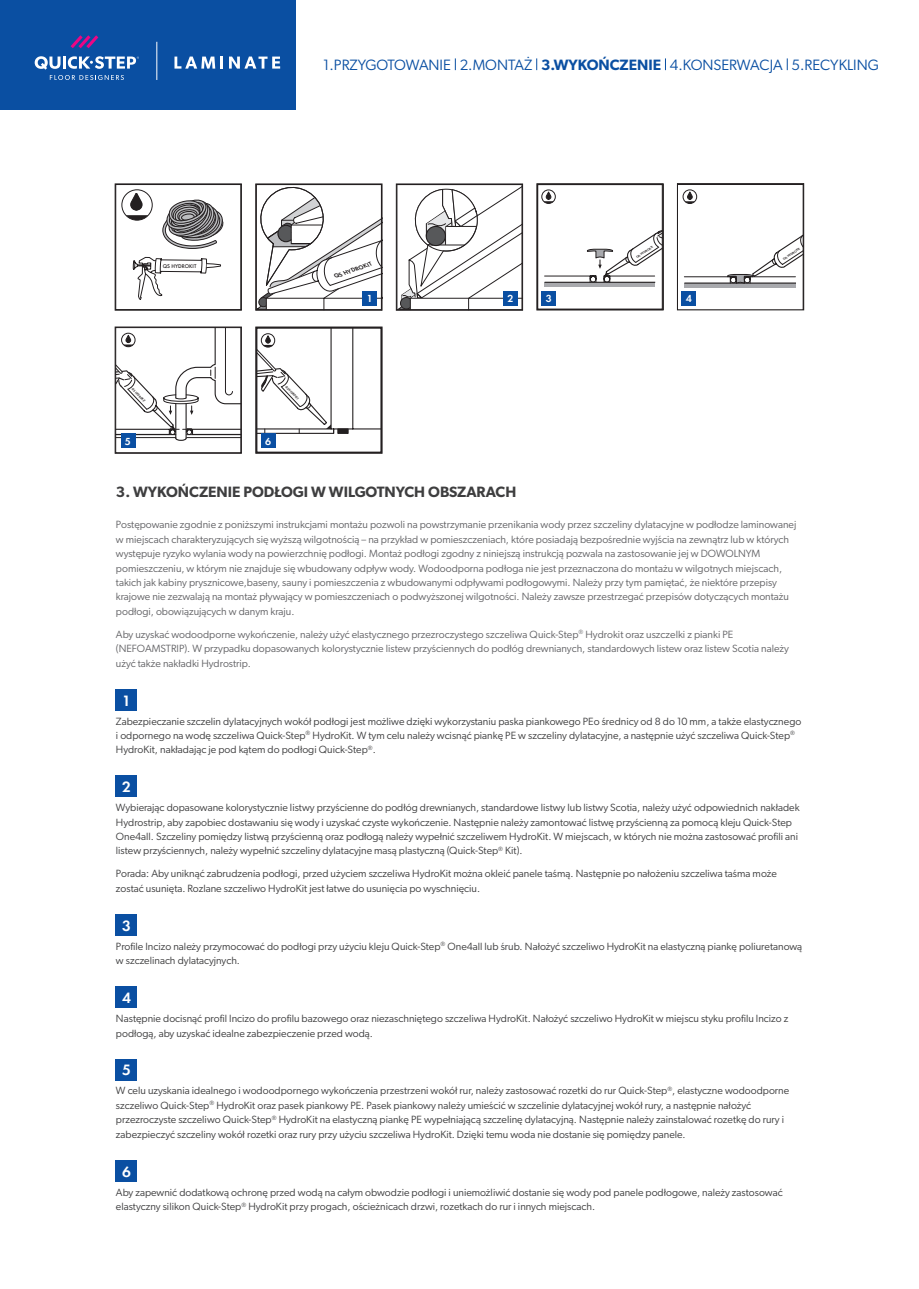
<style>
.page{position:relative;width:919px;height:1289px;background:#fff}
.page>*{position:absolute;margin:0;border:0;box-sizing:border-box;transform-origin:0 0}
.t1{font:600 15.6px "Futura PT";color:#fff}
.t2{font:15px "Gibson";color:#0a4fa2}
.t3{font:600 15px "Gibson";color:#3e3e3f}
.t4{font:600 10.65px "Futura PT";color:#fff}
.t5{font:10.5px/14.4px "Gibson";color:#3e3e3f}
.t6{font:10.5px/14.4px "Gibson";color:#636366}
.t7{font:italic 600 6.3px "Futura PT";color:#231f20}
.t8{font:500 5.7px "Futura PT";color:#231f20}
.t9{font:600 3.45px "Futura PT";color:#231f20;scale:.84 1}
.t10{font:italic 600 3.15px "Futura PT";color:#231f20}
.s1{font-weight:600}
</style>
<div class="page">
<div style="left:0;top:0;width:295px;height:110px;background:#0a4fa2"></div>
<svg style="left:174px;top:57px;width:49px;height:12px"></svg>
<svg style="left:229px;top:57px;width:51px;height:12px"></svg>
<hr style="left:156px;top:42px;width:1px;height:38px;background:#fff">
<svg style="left:71px;top:35px;width:27px;height:13px"></svg>
<svg style="left:35px;top:56px;width:104px;height:24px"></svg>
<svg style="left:399px;top:187px;width:121px;height:121px"></svg>
<div style="left:396px;top:184px;width:126px;height:126px;border:1px solid #231f20"></div>
<svg style="left:258px;top:187px;width:122px;height:121px"></svg>
<div style="left:255px;top:184px;width:127px;height:126px;border:1px solid #231f20"></div>
<svg style="left:541px;top:189px;width:15px;height:15px"></svg>
<div style="left:544px;top:282px;width:111px;height:5px;background:#a8a9ad"></div>
<svg style="left:544px;top:230px;width:117px;height:53px"></svg>
<div style="left:536px;top:183px;width:127px;height:127px;border:1px solid #231f20"></div>
<svg style="left:681px;top:189px;width:120px;height:117px"></svg>
<div style="left:677px;top:183px;width:126px;height:127px;border:1px solid #231f20"></div>
<svg style="left:117px;top:329px;width:123px;height:112px"></svg>
<div style="left:115px;top:327px;width:127px;height:126px;border:1px solid #231f20"></div>
<svg style="left:257px;top:329px;width:123px;height:105px"></svg>
<div style="left:255px;top:327px;width:127px;height:126px;border:1px solid #231f20"></div>
<svg style="left:121px;top:189px;width:103px;height:111px"></svg>
<div style="left:115px;top:184px;width:127px;height:126px;border:1px solid #231f20"></div>
<div style="left:362px;top:291px;width:15px;height:14px;background:#0a4fa2"></div>
<div style="left:121px;top:433px;width:14px;height:15px;background:#0a4fa2"></div>
<div style="left:261px;top:433px;width:14px;height:15px;background:#0a4fa2"></div>
<div style="left:503px;top:291px;width:14px;height:14px;background:#0a4fa2"></div>
<div style="left:541px;top:291px;width:15px;height:14px;background:#0a4fa2"></div>
<div style="left:681px;top:291px;width:15px;height:14px;background:#0a4fa2"></div>
<svg style="left:455px;top:58px;width:1px;height:12px"></svg>
<svg style="left:536px;top:58px;width:1px;height:12px"></svg>
<svg style="left:665px;top:58px;width:1px;height:12px"></svg>
<svg style="left:787px;top:58px;width:1px;height:12px"></svg>
<div style="left:116px;top:689px;width:21px;height:21px;background:#0a4fa2"></div>
<div style="left:116px;top:775px;width:21px;height:21px;background:#0a4fa2"></div>
<div style="left:116px;top:914px;width:21px;height:21px;background:#0a4fa2"></div>
<div style="left:116px;top:986px;width:21px;height:21px;background:#0a4fa2"></div>
<div style="left:116px;top:1058px;width:21px;height:21px;background:#0a4fa2"></div>
<div style="left:116px;top:1160px;width:21px;height:21px;background:#0a4fa2"></div>
<h2 class="t2" style="left:323px;top:56px;width:557px">1.PRZYGOTOWANIE 2.MONTAŻ <span class="s1">3.WYKOŃCZENIE</span> 4.KONSERWACJA 5.RECYKLING</h2>
<p class="t8" style="left:163px;top:262px;width:35px">QS HYDROKIT</p>
<p class="t9" style="left:134px;top:387px;width:23px;rotate:46deg">QS HYDROKIT</p>
<p class="t9" style="left:287px;top:384px;width:23px;rotate:46deg">QS HYDROKIT</p>
<p class="t4" style="left:125px;top:434px;width:8px">5</p>
<p class="t4" style="left:265px;top:434px;width:8px">6</p>
<p class="t7" style="left:333px;top:272px;width:41px;rotate:-19deg">QS HYDROKIT</p>
<p class="t4" style="left:367px;top:292px;width:8px">1</p>
<p class="t10" style="left:635px;top:255px;width:21px;rotate:-33deg">QS HYDROKIT</p>
<p class="t10" style="left:782px;top:257px;width:21px;rotate:-33deg">QS HYDROKIT</p>
<p class="t4" style="left:507px;top:292px;width:8px">2</p>
<p class="t4" style="left:546px;top:292px;width:8px">3</p>
<p class="t4" style="left:685px;top:292px;width:8px">4</p>
<h2 class="t3" style="left:116px;top:483px;width:402px">3. WYKOŃCZENIE PODŁOGI W WILGOTNYCH OBSZARACH</h2>
<p class="t6" style="left:116px;top:517px;width:682px">Postępowanie zgodnie z poniższymi instrukcjami montażu pozwoli na powstrzymanie przenikania wody przez szczeliny dylatacyjne w podłodze laminowanej w miejscach charakteryzujących się wyższą wilgotnością – na przykład w pomieszczeniach, które posiadają bezpośrednie wyjścia na zewnątrz lub w których występuje ryzyko wylania wody na powierzchnię podłogi. Montaż podłogi zgodny z niniejszą instrukcją pozwala na zastosowanie jej w DOWOLNYM pomieszczeniu, w którym nie znajduje się wbudowany odpływ wody. Wodoodporna podłoga nie jest przeznaczona do montażu w wilgotnych miejscach, takich jak kabiny prysznicowe,baseny, sauny i pomieszczenia z wbudowanymi odpływami podłogowymi. Należy przy tym pamiętać, że niektóre przepisy krajowe nie zezwalają na montaż pływający w pomieszczeniach o podwyższonej wilgotności. Należy zawsze przestrzegać przepisów dotyczących montażu podłogi, obowiązujących w danym kraju.</p>
<p class="t6" style="left:116px;top:626px;width:674px">Aby uzyskać wodoodporne wykończenie, należy użyć elastycznego przezroczystego szczeliwa Quick-Step<sup>®</sup> Hydrokit oraz uszczelki z pianki PE (NEFOAMSTRIP). W przypadku dopasowanych kolorystycznie listew przyściennych do podłóg drewnianych, standardowych listew oraz listew Scotia należy użyć także nakładki Hydrostrip.</p>
<h1 class="t1" style="left:122px;top:690px;width:10px">1</h1>
<p class="t5" style="left:116px;top:713px;width:686px">Zabezpieczanie szczelin dylatacyjnych wokół podłogi jest możliwe dzięki wykorzystaniu paska piankowego PEo średnicy od 8 do 10 mm, a także elastycznego i odpornego na wodę szczeliwa Quick-Step<sup>®</sup> HydroKit. W tym celu należy wcisnąć piankę PE w szczeliny dylatacyjne, a następnie użyć szczeliwa Quick-Step<sup>®<br></sup>HydroKit, nakładając je pod kątem do podłogi Quick-Step<sup>®</sup>.</p>
<h1 class="t1" style="left:122px;top:777px;width:10px">2</h1>
<p class="t5" style="left:116px;top:800px;width:685px">Wybierając dopasowane kolorystycznie listwy przyścienne do podłóg drewnianych, standardowe listwy lub listwy Scotia, należy użyć odpowiednich nakładek Hydrostrip, aby zapobiec dostawaniu się wody i uzyskać czyste wykończenie. Następnie należy zamontować listwę przyścienną za pomocą kleju Quick-Step One4all. Szczeliny pomiędzy listwą przyścienną oraz podłogą należy wypełnić szczeliwem HydroKit. W miejscach, w których nie można zastosować profili ani listew przyściennych, należy wypełnić szczeliny dylatacyjne masą plastyczną (Quick-Step<sup>®</sup> Kit).</p>
<p class="t5" style="left:116px;top:866px;width:662px">Porada: Aby uniknąć zabrudzenia podłogi, przed użyciem szczeliwa HydroKit można okleić panele taśmą. Następnie po nałożeniu szczeliwa taśma może zostać usunięta. Rozlane szczeliwo HydroKit jest łatwe do usunięcia po wyschnięciu.</p>
<h1 class="t1" style="left:122px;top:915px;width:10px">3</h1>
<p class="t5" style="left:116px;top:938px;width:687px">Profile Incizo należy przymocować do podłogi przy użyciu kleju Quick-Step<sup>®</sup> One4all lub śrub. Nałożyć szczeliwo HydroKit na elastyczną piankę poliuretanową w szczelinach dylatacyjnych.</p>
<h1 class="t1" style="left:122px;top:988px;width:10px">4</h1>
<p class="t5" style="left:116px;top:1011px;width:674px">Następnie docisnąć profil Incizo do profilu bazowego oraz niezaschniętego szczeliwa HydroKit. Nałożyć szczeliwo HydroKit w miejscu styku profilu Incizo z podłogą, aby uzyskać idealne zabezpieczenie przed wodą.</p>
<h1 class="t1" style="left:122px;top:1060px;width:10px">5</h1>
<p class="t5" style="left:116px;top:1083px;width:674px">W celu uzyskania idealnego i wodoodpornego wykończenia przestrzeni wokół rur, należy zastosować rozetki do rur Quick-Step<sup>®</sup>, elastyczne wodoodporne szczeliwo Quick-Step<sup>®</sup> HydroKit oraz pasek piankowy PE. Pasek piankowy należy umieścić w szczelinie dylatacyjnej wokół rury, a następnie nałożyć przezroczyste szczeliwo Quick-Step<sup>®</sup> HydroKit na elastyczną piankę PE wypełniającą szczelinę dylatacyjną. Następnie należy zainstalować rozetkę do rury i zabezpieczyć szczeliny wokół rozetki oraz rury przy użyciu szczeliwa HydroKit. Dzięki temu woda nie dostanie się pomiędzy panele.</p>
<h1 class="t1" style="left:122px;top:1161px;width:10px">6</h1>
<p class="t5" style="left:116px;top:1184px;width:668px">Aby zapewnić dodatkową ochronę przed wodą na całym obwodzie podłogi i uniemożliwić dostanie się wody pod panele podłogowe, należy zastosować elastyczny silikon Quick-Step<sup>®</sup> HydroKit przy progach, ościeżnicach drzwi, rozetkach do rur i innych miejscach.</p>
</div>
